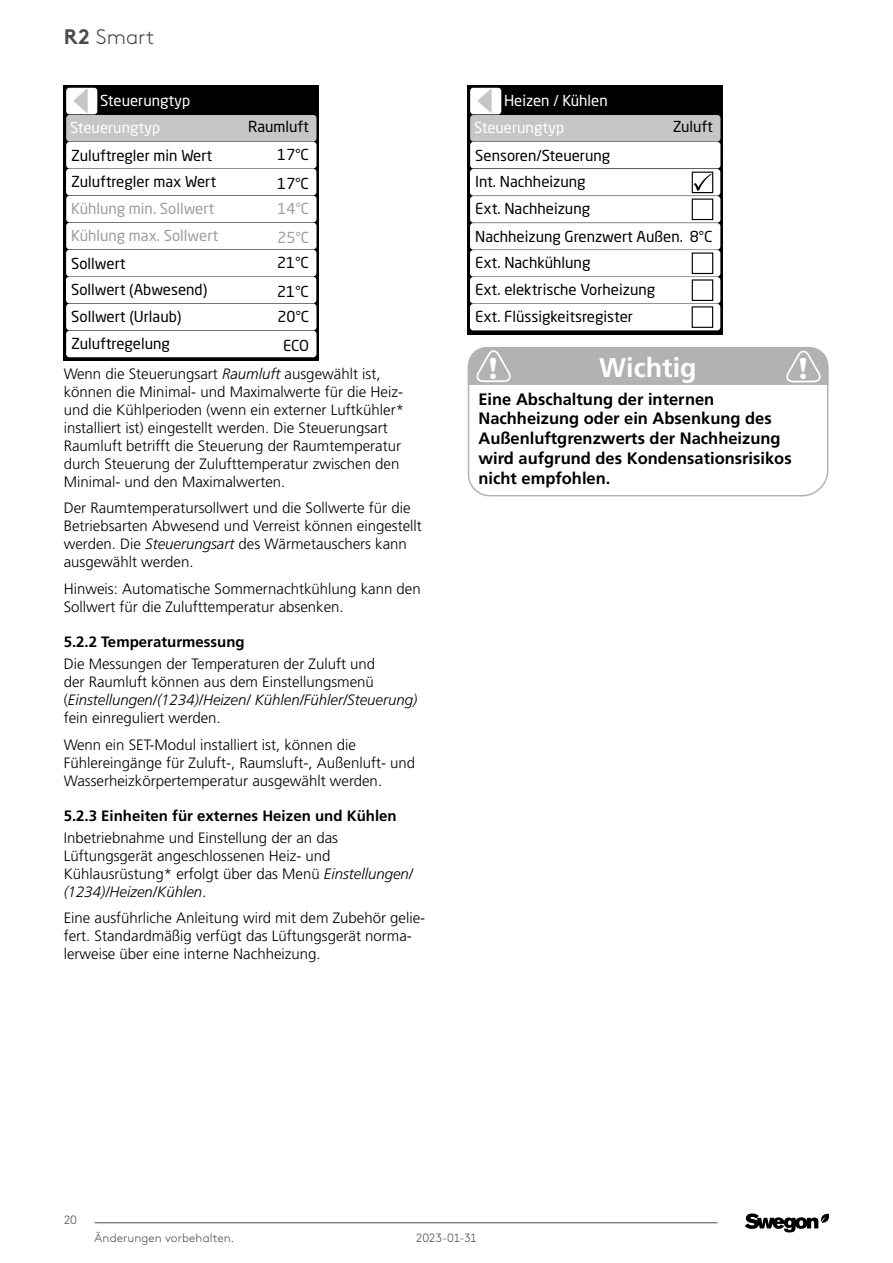
<style>
.page{position:relative;width:893px;height:1263px;background:#fff}
.page>*{position:absolute;margin:0;border:0;box-sizing:border-box;transform-origin:0 0}
.t1{font:700 31.5px "Britannic";color:#fff}
.Otsikko_tärkeää{font:27px "Frutiger LT 65 Bd";color:#fff}
.t2{font:300 21px "Swegon Brown";color:#4a4a49}
.Leipis_huom{font:16.5px/19.8px "Frutiger LT 65 Bd";color:#000}
.Leipis{font:15px/18px "Frutiger LT 45 Lt";color:#000}
.t3{font:15px/27.6px "Neo Sans Std";color:#000}
.t4{font:15px/27.5px "Neo Sans Std";color:#fff}
.Väliotsikko_X_X_X{font:15px "Frutiger LT 65 Bd";color:#000}
.t5{font:15px "Neo Sans Std";color:#9d9d9c}
.t6{font:300 12px "Swegon Brown";letter-spacing:.01em;color:#4a4a49}
.s1{font-weight:700}
.s2{color:#000}
.s3{color:#9d9d9c}
.s4{font-family:"Frutiger LT 46 Lt It"}
</style>
<div class="page">
<hr style="left:95px;top:1222px;width:623px;height:1px;background:#4a4a49">
<svg style="left:745px;top:1213px;width:84px;height:19px"></svg>
<svg style="left:468px;top:85px;width:255px;height:249px;background:#0f0f0f"></svg>
<div style="left:470px;top:88px;width:31px;height:26px;background:#fff;border-radius:3px"></div>
<svg style="left:477px;top:87px;width:15px;height:26px"></svg>
<div style="left:470px;top:115px;width:250px;height:26px;background:#c6c6c6;border-radius:3px"></div>
<div style="left:470px;top:142px;width:250px;height:26px;background:#fff;border-radius:3px"></div>
<div style="left:470px;top:169px;width:250px;height:27px;background:#fff;border-radius:3px"></div>
<div style="left:470px;top:196px;width:250px;height:27px;background:#fff;border-radius:3px"></div>
<div style="left:470px;top:223px;width:250px;height:27px;background:#fff;border-radius:3px"></div>
<div style="left:470px;top:250px;width:250px;height:27px;background:#fff;border-radius:3px"></div>
<div style="left:470px;top:277px;width:250px;height:26px;background:#fff;border-radius:3px"></div>
<div style="left:692px;top:199px;width:21px;height:21px;background:#fff;border:1px solid #000"></div>
<div style="left:692px;top:252px;width:21px;height:22px;background:#fff;border:1px solid #000"></div>
<div style="left:692px;top:279px;width:21px;height:22px;background:#fff;border:1px solid #000"></div>
<svg style="left:692px;top:172px;width:21px;height:21px"></svg>
<svg style="left:693px;top:174px;width:19px;height:17px"></svg>
<div style="left:470px;top:304px;width:250px;height:26px;background:#fff;border-radius:3px"></div>
<div style="left:692px;top:306px;width:21px;height:22px;background:#fff;border:1px solid #000"></div>
<svg style="left:467px;top:363px;width:362px;height:134px"></svg>
<div style="left:468px;top:347px;width:360px;height:38px;background:#b3b2b2"></div>
<svg style="left:64px;top:85px;width:255px;height:275px;background:#1b1b1b"></svg>
<div style="left:66px;top:88px;width:31px;height:26px;background:#fff;border-radius:3px"></div>
<svg style="left:73px;top:87px;width:15px;height:26px"></svg>
<div style="left:66px;top:115px;width:250px;height:26px;background:#c6c6c6;border-radius:3px"></div>
<div style="left:66px;top:142px;width:250px;height:26px;background:#fff;border-radius:3px"></div>
<div style="left:66px;top:169px;width:250px;height:26px;background:#fff;border-radius:3px"></div>
<div style="left:66px;top:196px;width:251px;height:26px;background:#fff;border-radius:3px"></div>
<div style="left:66px;top:223px;width:251px;height:26px;background:#fff;border-radius:3px"></div>
<div style="left:66px;top:250px;width:250px;height:26px;background:#fff;border-radius:3px"></div>
<div style="left:66px;top:277px;width:250px;height:26px;background:#fff;border-radius:3px"></div>
<div style="left:66px;top:304px;width:250px;height:26px;background:#fff;border-radius:3px"></div>
<div style="left:66px;top:331px;width:250px;height:26px;background:#fff;border-radius:3px"></div>
<h3 class="t2" style="left:64px;top:22px;width:92px"><span class="s1">R2</span> Smart</h3>
<p class="t4" style="left:70px;top:87px;width:144px;text-indent:30px">Steuerungtyp<br>Steuerungtyp<br><span class="s2">Zuluftregler min Wert</span></p>
<p class="t3" style="left:71px;top:167px;width:146px;line-height:27px">Zuluftregler max Wert<br><span class="s3">Kühlung min. Sollwert</span></p>
<p class="t3" style="left:248px;top:112px;width:63px">Raumluft</p>
<p class="t3" style="left:277px;top:139px;width:33px;line-height:29.2px">17°C<br>17°C</p>
<p class="t5" style="left:278px;top:199px;width:33px">14°C</p>
<p class="t5" style="left:71px;top:226px;width:148px">Kühlung max. Sollwert</p>
<p class="t5" style="left:278px;top:228px;width:33px">25°C</p>
<p class="t3" style="left:71px;top:250px;width:138px;line-height:26.4px">Sollwert<br>Sollwert (Abwesend)<br>Sollwert (Urlaub)</p>
<p class="t3" style="left:277px;top:247px;width:33px;line-height:29.2px">21°C<br>21°C</p>
<p class="t3" style="left:277px;top:302px;width:33px">20°C</p>
<p class="t3" style="left:71px;top:329px;width:100px">Zuluftregelung</p>
<p class="t3" style="left:283px;top:331px;width:27px">ECO</p>
<p class="Leipis" style="left:64px;top:365px;width:342px">Wenn die Steuerungsart <span class="s4">Raumluft</span> ausgewählt ist, können die Minimal- und Maximalwerte für die Heiz&shy;und die Kühlperioden (wenn ein externer Luftkühler* installiert ist) eingestellt werden. Die Steuerungsart Raumluft betrifft die Steuerung der Raumtemperatur durch Steuerung der Zulufttemperatur zwischen den Minimal- und den Maximalwerten.</p>
<p class="Leipis" style="left:64px;top:499px;width:360px">Der Raumtemperatursollwert und die Sollwerte für die Betriebsarten Abwesend und Verreist können eingestellt werden. Die <span class="s4">Steuerungsart</span> des Wärmetauschers kann ausgewählt werden.</p>
<p class="Leipis" style="left:64px;top:580px;width:359px">Hinweis: Automatische Sommernachtkühlung kann den<br>Sollwert für die Zulufttemperatur absenken.</p>
<p class="Väliotsikko_X_X_X" style="left:64px;top:633px;width:182px">5.2.2 Temperaturmessung</p>
<p class="Leipis" style="left:64px;top:655px;width:355px">Die Messungen der Temperaturen der Zuluft und<br>der Raumluft können aus dem Einstellungsmenü (<span class="s4">Einstellungen/(1234)/Heizen/ Kühlen/Fühler/Steuerung) </span>fein einreguliert werden.</p>
<p class="Leipis" style="left:64px;top:736px;width:353px">Wenn ein SET-Modul installiert ist, können die<br>Fühlereingänge für Zuluft-, Raumsluft-, Außenluft- und<br>Wasserheizkörpertemperatur ausgewählt werden.</p>
<p class="Väliotsikko_X_X_X" style="left:64px;top:807px;width:334px">5.2.3 Einheiten für externes Heizen und Kühlen</p>
<p class="Leipis" style="left:64px;top:829px;width:351px">Inbetriebnahme und Einstellung der an das Lüftungsgerät angeschlossenen Heiz- und Kühlausrüstung* erfolgt über das Menü <span class="s4">Einstellungen/ (1234)/Heizen/Kühlen</span>.</p>
<p class="Leipis" style="left:64px;top:909px;width:363px">Eine ausführliche Anleitung wird mit dem Zubehör gelie&shy;fert. Standardmäßig verfügt das Lüftungsgerät norma&shy;lerweise über eine interne Nachheizung.</p>
<p class="t4" style="left:474px;top:87px;width:138px;text-indent:30px">Heizen / Kühlen<br>Steuerungtyp<br><span class="s2">Sensoren/Steuerung</span></p>
<p class="t3" style="left:673px;top:112px;width:42px">Zuluft</p>
<p class="t3" style="left:475px;top:167px;width:209px">Int. Nachheizung<br>Ext. Nachheizung<br>Nachheizung Grenzwert Außen.</p>
<p class="t3" style="left:475px;top:249px;width:182px;line-height:26.8px">Ext. Nachkühlung<br>Ext. elektrische Vorheizung<br>Ext. Flüssigkeitsregister</p>
<p class="t3" style="left:690px;top:223px;width:24px">8°C</p>
<p class="Otsikko_tärkeää" style="left:599px;top:351px;width:99px">Wichtig</p>
<p class="Leipis_huom" style="left:478px;top:389px;width:315px">Eine Abschaltung der internen<br>Nachheizung oder ein Absenkung des<br>Außenluftgrenzwerts der Nachheizung wird aufgrund des Kondensationsrisikos nicht empfohlen.</p>
<p class="t1" style="left:488px;top:350px;width:13px">!</p>
<p class="t1" style="left:797px;top:351px;width:13px">!</p>
<p class="t6" style="left:64px;top:1211px;width:15px">20</p>
<p class="t6" style="left:95px;top:1229px;width:141px">Änderungen vorbehalten.</p>
<p class="t6" style="left:416px;top:1229px;width:63px">2023-01-31</p>
</div>
